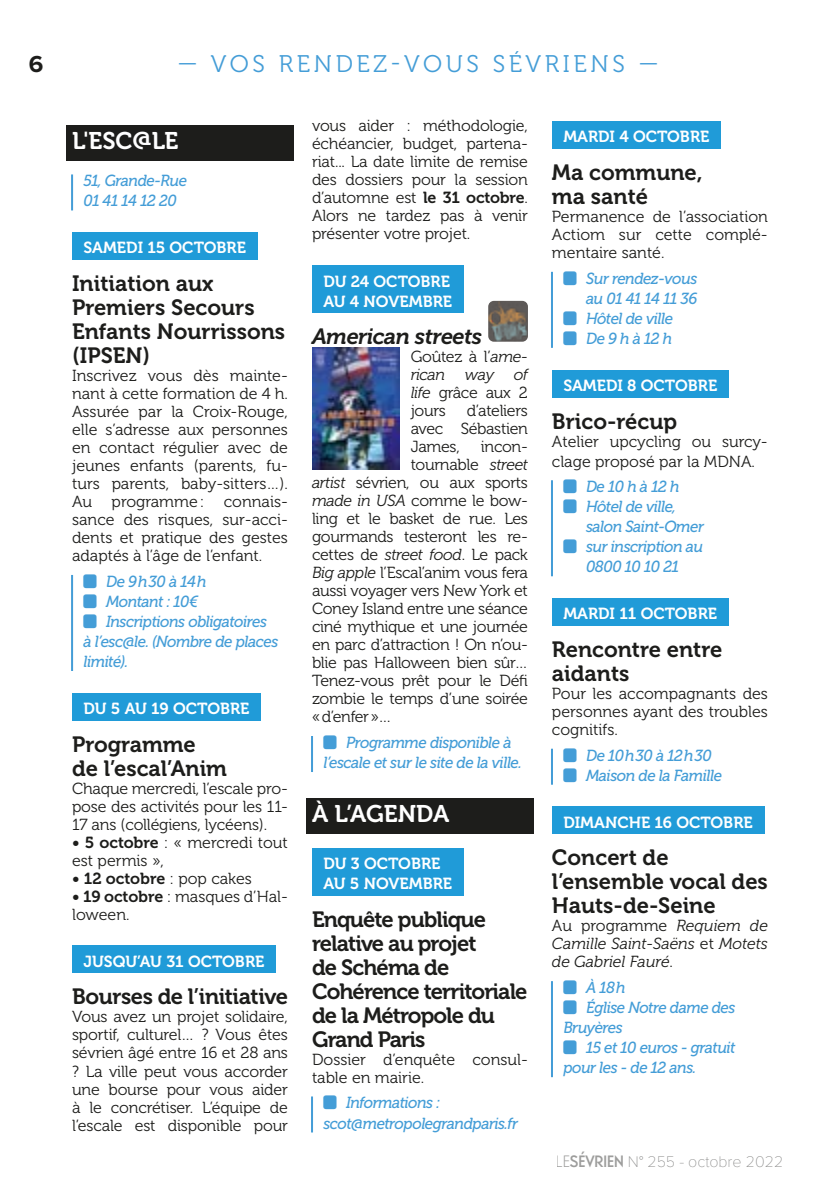
<style>
.page{position:relative;width:840px;height:1191px;background:#fff}
.page>*{position:absolute;margin:0;border:0;box-sizing:border-box;transform-origin:0 0}
.t1{font:24px "Museo 300";letter-spacing:.15em;color:#449dd7}
.t2{font:24px "Museo 700";letter-spacing:-.005em;color:#fff}
.t3{font:700 24px "Proxima Nova";color:#1d1d1b}
.t4{font:22px/24px "Museo 700";color:#1d1d1b}
.t5{font:22px/24px "Museo 700";letter-spacing:-.04em;color:#1d1d1b}
.t6{font:22px "Museo 700";letter-spacing:-.02em;color:#1d1d1b}
.t7{font:italic 22px "Museo 700";letter-spacing:-.02em;color:#1d1d1b}
.t8{font:16px/18px "Museo 300";letter-spacing:-.01em;color:#1d1d1b;text-align:justify}
.t9{font:italic 16px/20px "Museo 500";letter-spacing:-.03em;color:#449dd7;scale:.96 1}
.t10{font:16px/20px "Museo 700";color:#fff}
.t11{font:italic 16px/18px "Museo 300";color:#1d1d1b;text-align:justify}
.t12{font:100 16px "Proxima Nova T";color:#858584}
.t13{font:16px "Museo 700";color:#1d1d1b}
.t14{font:italic 16px "Museo 500";letter-spacing:.015em;color:#449dd7;scale:.96 1}
.s1{font-family:"Museo 700"}
.s2{font-family:"Museo 300"}
.s3{font-style:italic}
.s4{font-style:normal}
.s5{font-family:"Guildford Pro";font-weight:300;color:#9d9d9c}
.s6{font-family:"Guildford Pro";font-weight:500;color:#9d9d9c}
</style>
<div class="page">
<div style="left:66px;top:126px;width:227px;height:35px;background:#1d1d1b"></div>
<hr style="left:71px;top:174px;width:2px;height:36px;background:#449dd7">
<div style="left:72px;top:232px;width:185px;height:28px;background:#209bd8"></div>
<hr style="left:71px;top:575px;width:2px;height:96px;background:#449dd7">
<div style="left:72px;top:693px;width:189px;height:27px;background:#209bd8"></div>
<div style="left:72px;top:945px;width:203px;height:28px;background:#209bd8"></div>
<div style="left:312px;top:265px;width:151px;height:48px;background:#209bd8"></div>
<hr style="left:311px;top:736px;width:2px;height:36px;background:#449dd7">
<div style="left:306px;top:798px;width:227px;height:35px;background:#1d1d1b"></div>
<div style="left:312px;top:848px;width:151px;height:47px;background:#209bd8"></div>
<hr style="left:311px;top:1096px;width:2px;height:36px;background:#449dd7">
<div style="left:551px;top:121px;width:169px;height:28px;background:#209bd8"></div>
<hr style="left:550px;top:272px;width:2px;height:76px;background:#449dd7">
<div style="left:551px;top:370px;width:177px;height:27px;background:#209bd8"></div>
<hr style="left:550px;top:480px;width:2px;height:96px;background:#449dd7">
<div style="left:551px;top:598px;width:177px;height:27px;background:#209bd8"></div>
<hr style="left:550px;top:748px;width:2px;height:36px;background:#449dd7">
<div style="left:551px;top:806px;width:212px;height:28px;background:#209bd8"></div>
<hr style="left:550px;top:981px;width:2px;height:96px;background:#449dd7">
<img style="left:312px;top:347px;width:87px;height:122px">
<img style="left:488px;top:301px;width:39px;height:41px">
<h1 class="t3" style="left:29px;top:46px;width:16px">6</h1>
<h1 class="t1" style="left:177px;top:51px;width:482px">— VOS RENDEZ-VOUS SÉVRIENS —</h1>
<h1 class="t2" style="left:72px;top:128px;width:108px">L'ESC@LE</h1>
<p class="t9" style="left:83px;top:171px;width:109px">51, Grande-Rue<br>01 41 14 12 20</p>
<p class="t10" style="left:83px;top:238px;width:164px">SAMEDI 15 OCTOBRE</p>
<h2 class="t4" style="left:72px;top:272px;width:214px">Initiation aux<br>Premiers Secours<br>Enfants Nourrissons (IPSEN)</h2>
<p class="t8" style="left:72px;top:367px;width:217px">Inscrivez vous dès mainte&shy;nant à cette formation de 4 h.<br>Assurée par la Croix-Rouge, elle s’adresse aux personnes en contact régulier avec de jeunes enfants (parents, fu&shy;turs parents, baby-sitters…).<br>Au programme: connais&shy;sance des risques, sur-acci&shy;dents et pratique des gestes adaptés à l’âge de l’enfant.</p>
<p class="t14" style="left:106px;top:572px;width:106px">De 9h30 à 14h</p>
<p class="t9" style="left:106px;top:591px;width:97px">Montant : 10€</p>
<p class="t9" style="left:106px;top:611px;width:169px">Inscriptions obligatoires</p>
<p class="t9" style="left:83px;top:631px;width:204px">à l’esc@le. (Nombre de places</p>
<p class="t9" style="left:83px;top:651px;width:48px">limité).</p>
<p class="t10" style="left:83px;top:698px;width:167px">DU 5 AU 19 OCTOBRE</p>
<h2 class="t4" style="left:72px;top:732px;width:156px">Programme de l’escal’Anim</h2>
<p class="t8" style="left:72px;top:779px;width:217px">Chaque mercredi, l’escale pro&shy;pose des activités pour les 11- 17 ans (collégiens, lycéens).</p>
<p class="t8" style="left:72px;top:833px;width:217px"><span class="s1">• 5 octobre</span> : « mercredi tout est permis »,</p>
<p class="t13" style="left:72px;top:869px;width:181px">• 12 octobre <span class="s2">: pop cakes</span></p>
<p class="t8" style="left:72px;top:887px;width:217px"><span class="s1">• 19 octobre</span> : masques d’Hal&shy;loween.</p>
<p class="t10" style="left:83px;top:951px;width:182px">JUSQU’AU 31 OCTOBRE</p>
<h2 class="t6" style="left:72px;top:984px;width:217px">Bourses de l’initiative</h2>
<p class="t8" style="left:72px;top:1008px;width:217px">Vous avez un projet solidaire, sportif, culturel… ? Vous êtes sévrien âgé entre 16 et 28 ans ? La ville peut vous accorder une bourse pour vous aider à le concrétiser. L’équipe de l’escale est disponible pour</p>
<p class="t8" style="left:312px;top:117px;width:217px">vous aider : méthodologie, échéancier, budget, partena&shy;riat... La date limite de remise des dossiers pour la session d’automne est <span class="s1">le 31 octobre</span>.<br>Alors ne tardez pas à venir présenter votre projet.</p>
<p class="t10" style="left:323px;top:271px;width:130px">DU 24 OCTOBRE<br>AU 4 NOVEMBRE</p>
<h2 class="t7" style="left:312px;top:324px;width:171px">American streets</h2>
<p class="t8" style="left:410px;top:348px;width:119px">Goûtez à l’<span class="s3">ame&shy;rican way of life</span> grâce aux 2 jours</p>
<p class="t8" style="left:410px;top:402px;width:119px;text-indent:56px">d’ateliers avec Sébastien James,</p>
<p class="t8" style="left:480px;top:438px;width:49px">incon-</p>
<p class="t8" style="left:410px;top:456px;width:119px">tournable <span class="s3">street</span></p>
<p class="t8" style="left:312px;top:474px;width:217px"><span class="s3">artist</span> sévrien, ou aux sports</p>
<p class="t8" style="left:312px;top:492px;width:217px"><span class="s3">made in USA</span> comme le bow-</p>
<p class="t8" style="left:312px;top:510px;width:217px">ling et le basket de rue. Les</p>
<p class="t8" style="left:312px;top:528px;width:217px">gourmands testeront les re-</p>
<p class="t8" style="left:312px;top:546px;width:217px">cettes de <span class="s3">street food</span>. Le pack</p>
<p class="t8" style="left:312px;top:564px;width:217px"><span class="s3">Big apple</span> l’Escal’anim vous fera</p>
<p class="t8" style="left:312px;top:582px;width:217px">aussi voyager vers New York et</p>
<p class="t8" style="left:312px;top:600px;width:217px">Coney Island entre une séance</p>
<p class="t8" style="left:312px;top:618px;width:217px">ciné mythique et une journée</p>
<p class="t8" style="left:312px;top:636px;width:217px">en parc d’attraction ! On n’ou-</p>
<p class="t8" style="left:312px;top:654px;width:217px">blie pas Halloween bien sûr…</p>
<p class="t8" style="left:312px;top:672px;width:217px">Tenez-vous prêt pour le Défi</p>
<p class="t8" style="left:312px;top:690px;width:217px">zombie le temps d’une soirée</p>
<p class="t8" style="left:312px;top:708px;width:81px">«d’enfer»…</p>
<p class="t9" style="left:323px;top:732px;width:208px;text-indent:23px">Programme disponible à l’escale et sur le site de la ville.</p>
<h1 class="t2" style="left:312px;top:800px;width:139px">À L’AGENDA</h1>
<p class="t10" style="left:323px;top:853px;width:130px">DU 3 OCTOBRE<br>AU 5 NOVEMBRE</p>
<h2 class="t5" style="left:312px;top:907px;width:217px">Enquête publique relative au projet<br>de Schéma de<br>Cohérence territoriale de la Métropole du<br>Grand Paris</h2>
<p class="t8" style="left:312px;top:1050px;width:217px">Dossier d’enquête consul&shy;table en mairie.</p>
<p class="t9" style="left:323px;top:1093px;width:204px;text-indent:23px">Informations : scot@metropolegrandparis.fr</p>
<p class="t10" style="left:563px;top:127px;width:147px">MARDI 4 OCTOBRE</p>
<h2 class="t4" style="left:551px;top:161px;width:152px">Ma commune, ma santé</h2>
<p class="t8" style="left:551px;top:208px;width:217px">Permanence de l’association Actiom sur cette complé&shy;mentaire santé.</p>
<p class="t9" style="left:585px;top:268px;width:117px">Sur rendez-vous au 01 41 14 11 36<br>Hôtel de ville<br>De 9 h à 12 h</p>
<p class="t10" style="left:563px;top:375px;width:155px">SAMEDI 8 OCTOBRE</p>
<h2 class="t4" style="left:551px;top:409px;width:126px">Brico-récup</h2>
<p class="t8" style="left:551px;top:431px;width:217px;line-height:20px">Atelier upcycling ou surcy&shy;clage proposé par la MDNA.</p>
<p class="t9" style="left:585px;top:477px;width:124px">De 10 h à 12 h<br>Hôtel de ville, salon Saint-Omer sur inscription au<br>0800 10 10 21</p>
<p class="t10" style="left:563px;top:604px;width:155px">MARDI 11 OCTOBRE</p>
<h2 class="t4" style="left:551px;top:637px;width:172px">Rencontre entre aidants</h2>
<p class="t8" style="left:551px;top:685px;width:217px">Pour les accompagnants des personnes ayant des troubles cognitifs.</p>
<p class="t9" style="left:585px;top:745px;width:143px">De 10h30 à 12h30<br>Maison de la Famille</p>
<p class="t10" style="left:563px;top:812px;width:191px">DIMANCHE 16 OCTOBRE</p>
<h2 class="t4" style="left:551px;top:846px;width:217px">Concert de l’ensemble vocal des<br>Hauts-de-Seine</h2>
<p class="t11" style="left:551px;top:917px;width:217px"><span class="s4">Au programme</span> Requiem de Camille Saint-Saëns <span class="s4">et</span> Motets de Gabriel Fauré<span class="s4">.</span></p>
<p class="t9" style="left:585px;top:977px;width:43px">À 18h</p>
<p class="t9" style="left:585px;top:997px;width:157px">Église Notre dame des</p>
<p class="t9" style="left:563px;top:1017px;width:63px">Bruyères</p>
<p class="t9" style="left:585px;top:1037px;width:157px">15 et 10 euros - gratuit</p>
<p class="t9" style="left:563px;top:1057px;width:140px">pour les - de 12 ans.</p>
<p class="t12" style="left:555px;top:1149px;width:229px"><span class="s5">LE</span><span class="s6">SÉVRIEN</span> N° 255 - octobre 2022</p>
</div>
